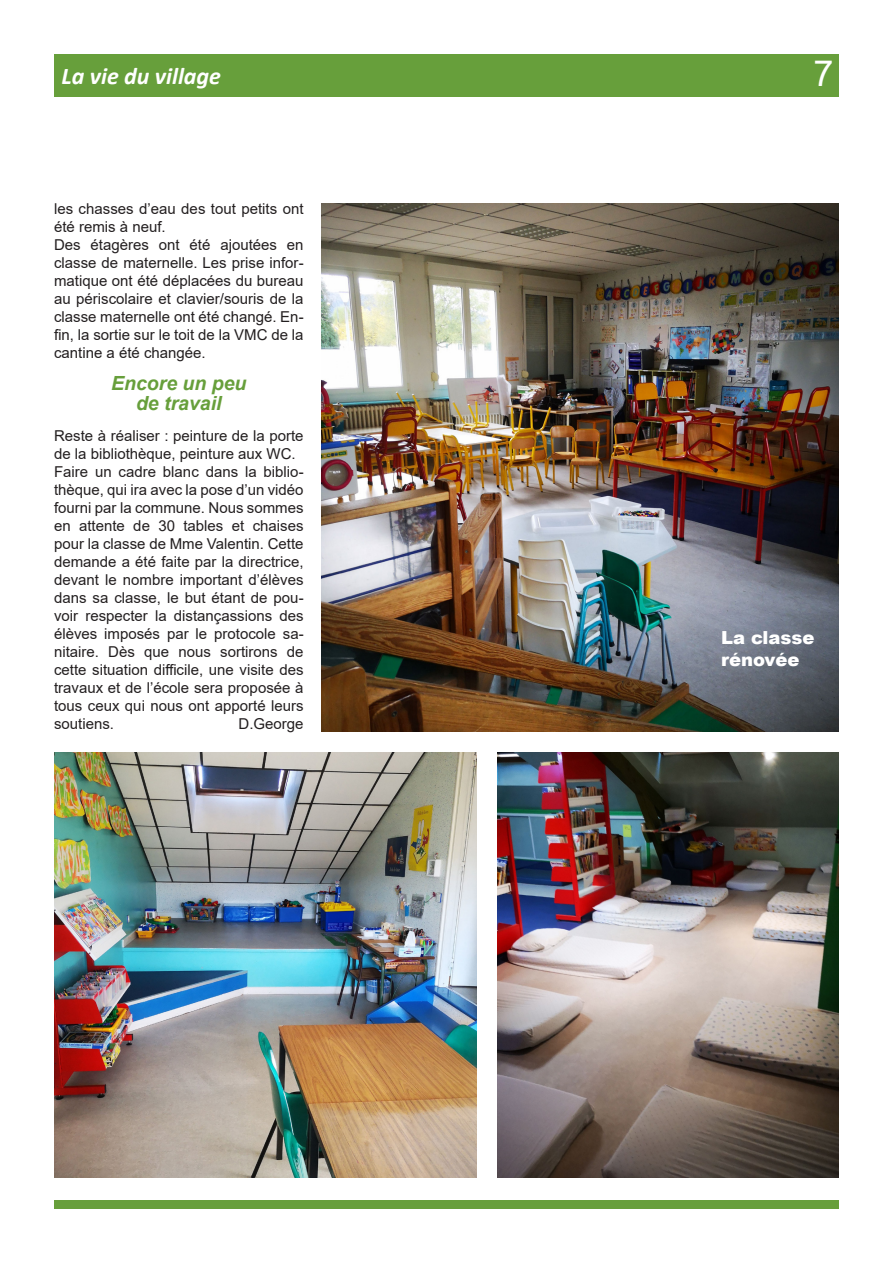
<style>
.page{position:relative;width:893px;height:1263px;background:#fff}
.page>*{position:absolute;margin:0;border:0;box-sizing:border-box;transform-origin:0 0}
.t1{font:36px "Arial";color:#fff}
.t2{font:italic 700 24px "Calibri";color:#fff}
.Intertitre{font:italic 700 19.5px/19.5px "Arial";color:#679f3b;text-align:center}
.t3{font:900 18px "Arial";color:#fff}
.t4{font:15px/18px "Arial";color:#231f20}
</style>
<div class="page">
<div style="left:54px;top:54px;width:785px;height:43px;background:#679f3b"></div>
<div style="left:54px;top:1200px;width:785px;height:9px;background:#679f3b"></div>
<img style="left:322px;top:203px;width:517px;height:528px">
<img style="left:54px;top:753px;width:422px;height:425px">
<img style="left:497px;top:753px;width:342px;height:425px">
<p class="t2" style="left:62px;top:59px;width:161px">La vie du village</p>
<h1 class="t1" style="left:813px;top:48px;width:22px">7</h1>
<p class="t4" style="left:54px;top:200px;width:251px">les chasses d’eau des tout petits ont été remis à neuf.</p>
<p class="t4" style="left:54px;top:236px;width:251px;text-align:justify">Des étagères ont été ajoutées en classe de maternelle. Les prise infor&shy;matique ont été déplacées du bureau au périscolaire et clavier/souris de la classe maternelle ont été changé. En&shy;fin, la sortie sur le toit de la VMC de la cantine a été changée.</p>
<p class="Intertitre" style="left:111px;top:374px;width:137px">Encore un peu de travail</p>
<p class="t4" style="left:54px;top:426px;width:251px">Reste à réaliser : peinture de la porte de la bibliothèque, peinture aux WC.</p>
<p class="t4" style="left:54px;top:462px;width:251px;text-align:justify">Faire un cadre blanc dans la biblio&shy;thèque, qui ira avec la pose d’un vidéo fourni par la commune. Nous sommes en attente de 30 tables et chaises pour la classe de Mme Valentin. Cette demande a été faite par la directrice, devant le nombre important d’élèves dans sa classe, le but étant de pou&shy;voir respecter la distançassions des élèves imposés par le protocole sa&shy;nitaire. Dès que nous sortirons de cette situation difficile, une visite des travaux et de l’école sera proposée à tous ceux qui nous ont apporté leurs soutiens.</p>
<p class="t4" style="left:239px;top:714px;width:67px">D.George</p>
<p class="t3" style="left:721px;top:625px;width:95px">La classe</p>
<p class="t3" style="left:721px;top:646px;width:80px">rénovée</p>
</div>
